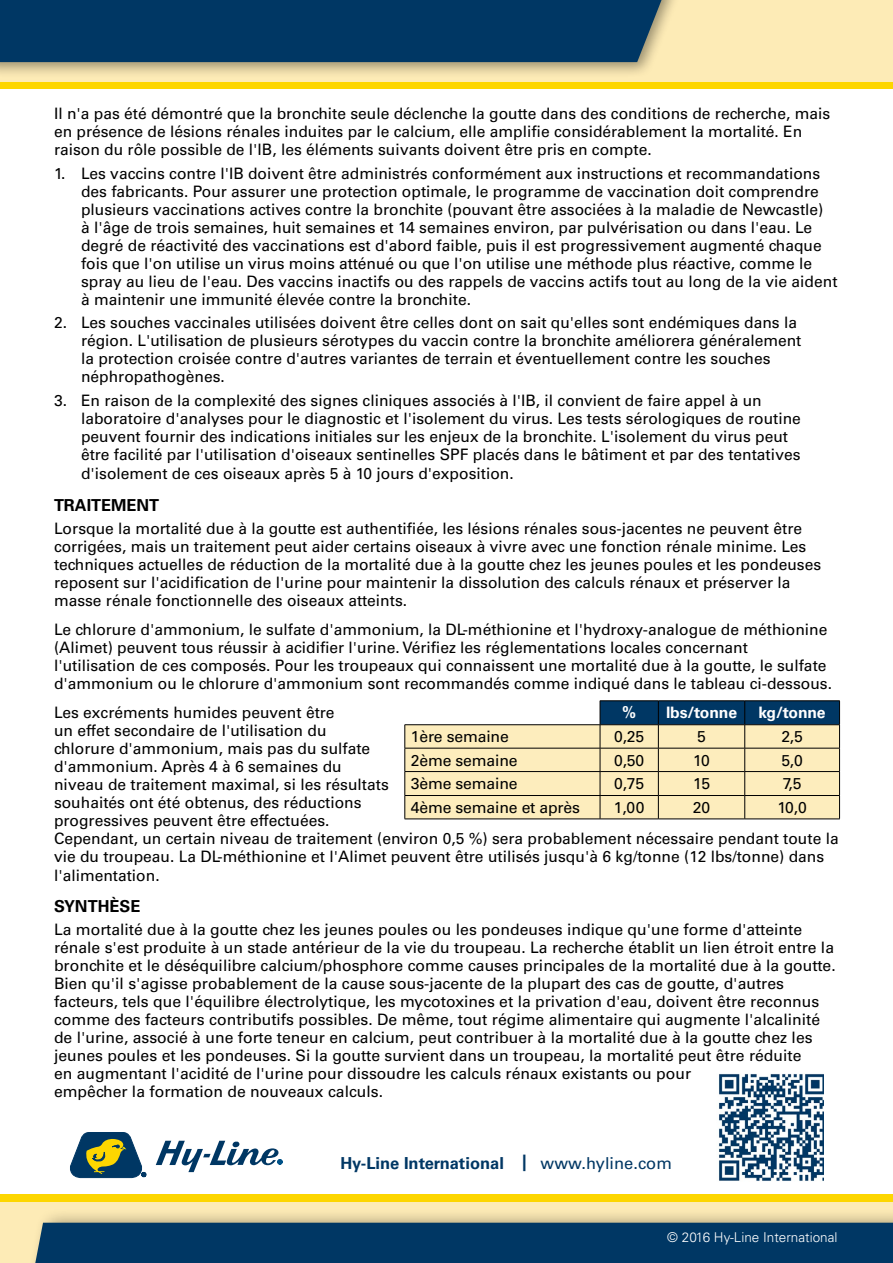
<style>
.page{position:relative;width:893px;height:1263px;background:#fff}
.page>*{position:absolute;margin:0;border:0;box-sizing:border-box;transform-origin:0 0}
.t1{font:700 16.5px "Univers LT Std";color:#003764}
.t2{font:700 16.5px "Univers LT Std";color:#000}
.t3{font:15.75px/18px "Univers LT Std";color:#000}
.t4{font:700 15.75px "Univers LT Std";letter-spacing:-.01em;color:#fff}
.t5{font:300 13.5px "Univers LT Std";color:#fff}
.s1{font-weight:400}
</style>
<div class="page">
<div style="left:0;top:1194px;width:893px;height:69px;background:#fdebb6"></div>
<div style="left:0;top:1194px;width:893px;height:8px;background:#fdd600"></div>
<div style="left:27px;top:1207px;width:866px;height:56px;background:#000;opacity:.4"></div>
<div style="left:33px;top:1223px;width:860px;height:40px;background:#003764"></div>
<div style="left:0;top:0;width:893px;height:88px;background:#fdebb6"></div>
<div style="left:0;top:82px;width:893px;height:7px;background:#fdd600"></div>
<div style="left:0;top:0;width:681px;height:78px;background:#000;opacity:.4"></div>
<div style="left:0;top:0;width:667px;height:62px;background:#003764"></div>
<svg style="left:70px;top:1132px;width:76px;height:46px"></svg>
<svg style="left:156px;top:1141px;width:126px;height:31px"></svg>
<hr style="left:405px;top:819px;width:195px;height:1px;background:#000">
<hr style="left:600px;top:700px;width:58px;height:1px;background:#000">
<hr style="left:658px;top:700px;width:87px;height:1px;background:#000">
<hr style="left:745px;top:700px;width:95px;height:1px;background:#000">
<svg style="left:405px;top:701px;width:435px;height:118px;background:#d5cfaf"></svg>
<hr style="left:600px;top:819px;width:58px;height:1px;background:#000">
<hr style="left:658px;top:819px;width:87px;height:1px;background:#000">
<hr style="left:745px;top:819px;width:95px;height:1px;background:#000">
<img style="left:718px;top:1073px;width:106px;height:108px">
<p class="t3" style="left:54px;top:105px;width:778px">Il n'a pas été démontré que la bronchite seule déclenche la goutte dans des conditions de recherche, mais en présence de lésions rénales induites par le calcium, elle amplifie considérablement la mortalité. En raison du rôle possible de l'IB, les éléments suivants doivent être pris en compte.</p>
<p class="t3" style="left:81px;top:164px;width:758px;text-indent:-27px">1. Les vaccins contre l'IB doivent être administrés conformément aux instructions et recommandations des fabricants. Pour assurer une protection optimale, le programme de vaccination doit comprendre plusieurs vaccinations actives contre la bronchite (pouvant être associées à la maladie de Newcastle)<br>à l'âge de trois semaines, huit semaines et 14 semaines environ, par pulvérisation ou dans l'eau. Le degré de réactivité des vaccinations est d'abord faible, puis il est progressivement augmenté chaque fois que l'on utilise un virus moins atténué ou que l'on utilise une méthode plus réactive, comme le spray au lieu de l'eau. Des vaccins inactifs ou des rappels de vaccins actifs tout au long de la vie aident à maintenir une immunité élevée contre la bronchite.</p>
<p class="t3" style="left:81px;top:314px;width:722px;text-indent:-27px">2. Les souches vaccinales utilisées doivent être celles dont on sait qu'elles sont endémiques dans la région. L'utilisation de plusieurs sérotypes du vaccin contre la bronchite améliorera généralement la protection croisée contre d'autres variantes de terrain et éventuellement contre les souches néphropathogènes.</p>
<p class="t3" style="left:81px;top:391px;width:721px;text-indent:-27px">3. En raison de la complexité des signes cliniques associés à l'IB, il convient de faire appel à un laboratoire d'analyses pour le diagnostic et l'isolement du virus. Les tests sérologiques de routine peuvent fournir des indications initiales sur les enjeux de la bronchite. L'isolement du virus peut être facilité par l'utilisation d'oiseaux sentinelles SPF placés dans le bâtiment et par des tentatives</p>
<p class="t3" style="left:81px;top:465px;width:434px">d'isolement de ces oiseaux après 5 à 10 jours d'exposition.</p>
<p class="t2" style="left:54px;top:495px;width:107px">TRAITEMENT</p>
<p class="t3" style="left:54px;top:520px;width:769px">Lorsque la mortalité due à la goutte est authentifiée, les lésions rénales sous-jacentes ne peuvent être corrigées, mais un traitement peut aider certains oiseaux à vivre avec une fonction rénale minime. Les techniques actuelles de réduction de la mortalité due à la goutte chez les jeunes poules et les pondeuses reposent sur l'acidification de l'urine pour maintenir la dissolution des calculs rénaux et préserver la masse rénale fonctionnelle des oiseaux atteints.</p>
<p class="t3" style="left:54px;top:620px;width:780px">Le chlorure d'ammonium, le sulfate d'ammonium, la DL-méthionine et l'hydroxy-analogue de méthionine (Alimet) peuvent tous réussir à acidifier l'urine. Vérifiez les réglementations locales concernant l'utilisation de ces composés. Pour les troupeaux qui connaissent une mortalité due à la goutte, le sulfate d'ammonium ou le chlorure d'ammonium sont recommandés comme indiqué dans le tableau ci-dessous.</p>
<p class="t3" style="left:54px;top:703px;width:786px">Les excréments humides peuvent être<br>un effet secondaire de l'utilisation du<br>chlorure d'ammonium, mais pas du sulfate<br>d'ammonium. Après 4 à 6 semaines du<br>niveau de traitement maximal, si les résultats<br>souhaités ont été obtenus, des réductions<br>progressives peuvent être effectuées.<br>Cependant, un certain niveau de traitement (environ 0,5 %) sera probablement nécessaire pendant toute la vie du troupeau. La DL-méthionine et l'Alimet peuvent être utilisés jusqu'à 6 kg/tonne (12 lbs/tonne) dans</p>
<p class="t3" style="left:54px;top:867px;width:107px">l'alimentation.</p>
<p class="t2" style="left:54px;top:896px;width:88px">SYNTHÈSE</p>
<p class="t3" style="left:54px;top:920px;width:783px">La mortalité due à la goutte chez les jeunes poules ou les pondeuses indique qu'une forme d'atteinte rénale s'est produite à un stade antérieur de la vie du troupeau. La recherche établit un lien étroit entre la bronchite et le déséquilibre calcium/phosphore comme causes principales de la mortalité due à la goutte.<br>Bien qu'il s'agisse probablement de la cause sous-jacente de la plupart des cas de goutte, d'autres facteurs, tels que l'équilibre électrolytique, les mycotoxines et la privation d'eau, doivent être reconnus comme des facteurs contributifs possibles. De même, tout régime alimentaire qui augmente l'alcalinité de l'urine, associé à une forte teneur en calcium, peut contribuer à la mortalité due à la goutte chez les jeunes poules et les pondeuses. Si la goutte survient dans un troupeau, la mortalité peut être réduite<br>en augmentant l'acidité de l'urine pour dissoudre les calculs rénaux existants ou pour<br>empêcher la formation de nouveaux calculs.</p>
<p class="t4" style="left:622px;top:703px;width:16px">%</p>
<p class="t4" style="left:666px;top:703px;width:73px">lbs/tonne</p>
<p class="t4" style="left:759px;top:703px;width:69px">kg/tonne</p>
<p class="t3" style="left:411px;top:728px;width:100px">1ère semaine</p>
<p class="t3" style="left:614px;top:728px;width:32px">0,25</p>
<p class="t3" style="left:697px;top:728px;width:10px">5</p>
<p class="t3" style="left:781px;top:728px;width:23px">2,5</p>
<p class="t3" style="left:411px;top:751px;width:108px">2ème semaine</p>
<p class="t3" style="left:614px;top:751px;width:32px">0,50</p>
<p class="t3" style="left:693px;top:751px;width:18px">10</p>
<p class="t3" style="left:781px;top:751px;width:23px">5,0</p>
<p class="t3" style="left:411px;top:774px;width:108px">3ème semaine</p>
<p class="t3" style="left:614px;top:774px;width:32px">0,75</p>
<p class="t3" style="left:693px;top:774px;width:19px">15</p>
<p class="t3" style="left:783px;top:774px;width:20px">7,5</p>
<p class="t3" style="left:411px;top:798px;width:171px">4ème semaine et après</p>
<p class="t3" style="left:614px;top:798px;width:32px">1,00</p>
<p class="t3" style="left:693px;top:798px;width:19px">20</p>
<p class="t3" style="left:777px;top:798px;width:31px">10,0</p>
<p class="t1" style="left:340px;top:1153px;width:333px">Hy-Line International | <span class="s1">www.hyline.com</span></p>
<p class="t5" style="left:667px;top:1229px;width:172px">© 2016 Hy-Line International</p>
</div>
